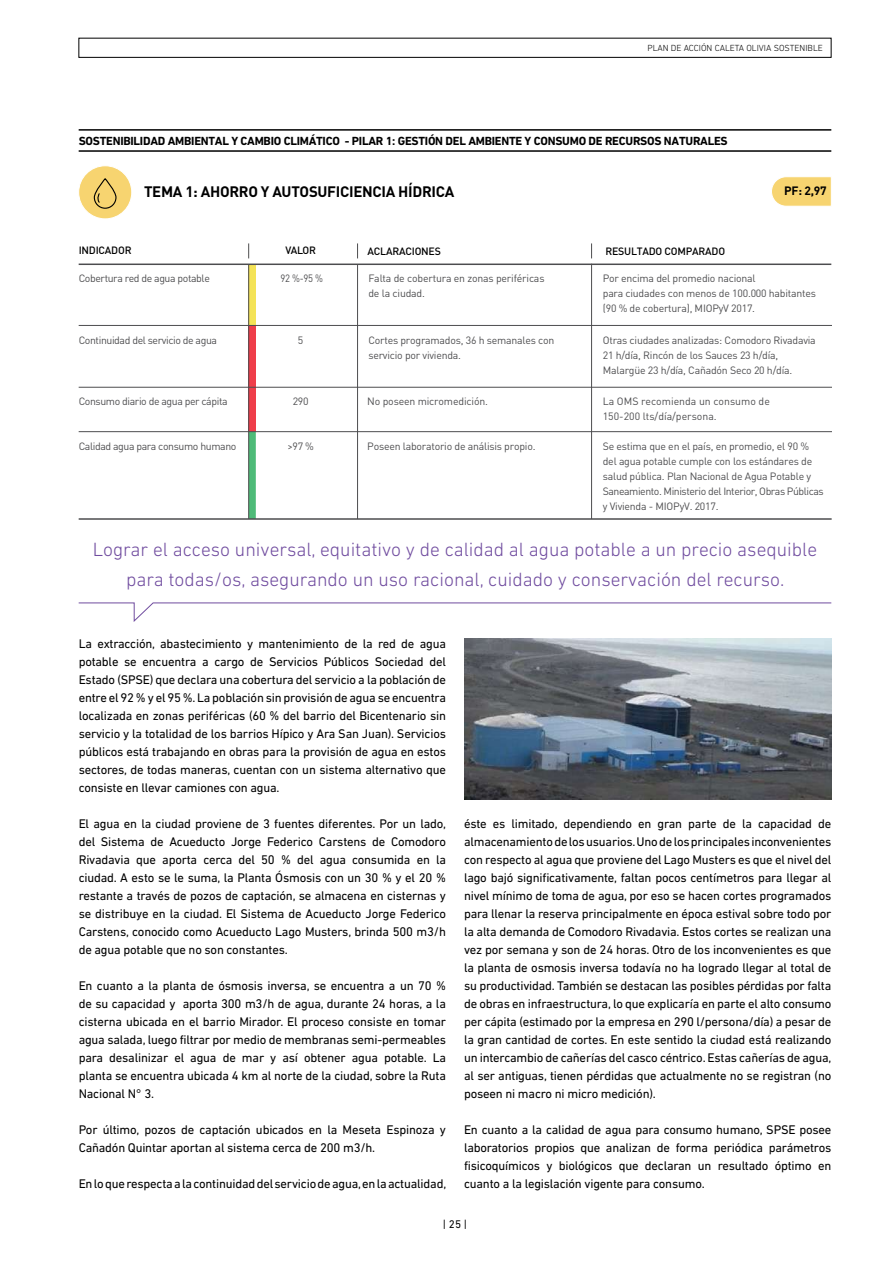
<style>
.page{position:relative;width:893px;height:1263px;background:#fff}
.page>*{position:absolute;margin:0;border:0;box-sizing:border-box;transform-origin:0 0}
.t1{font:300 19.5px/30px "DIN Next LT Pro";color:#704c9f;text-align:center}
.t2{font:700 15px "DIN Pro";letter-spacing:-.02em;color:#000}
.t3{font:12.75px/18px "DIN Next LT Pro";letter-spacing:-.015em;color:#000;text-align:justify}
.t4{font:700 12px "DIN Next LT Pro";letter-spacing:-.02em;color:#000}
.t5{font:700 12px "DIN Pro";color:#000}
.t6{font:11.25px "DIN Next LT Pro";color:#000}
.t7{font:10.5px/15px "DIN Pro";letter-spacing:-.02em;color:#4d4d4f}
.t8{font:10.5px/15px "DIN Pro";color:#4d4d4f}
.t9{font:500 10.5px "DIN Pro";letter-spacing:-.02em;color:#000}
.t10{font:10.5px "DIN Pro";letter-spacing:-.02em;color:#4d4d4f;scale:.9 1}
.t11{font:300 9px "DIN Next LT Pro";color:#000}
</style>
<div class="page">
<div style="left:79px;top:38px;width:752px;height:20px;border:1px solid #000"></div>
<hr style="left:0;top:0;width:1px;height:1263px;background:#704c9f">
<div style="left:249px;top:264px;width:7px;height:61px;background:#f4e357"></div>
<div style="left:249px;top:325px;width:7px;height:62px;background:#ef3d4a"></div>
<div style="left:249px;top:387px;width:7px;height:45px;background:#ef3d4a"></div>
<svg style="left:249px;top:432px;width:7px;height:86px"></svg>
<hr style="left:79px;top:264px;width:752px;height:1px;background:#4d4d4f">
<hr style="left:79px;top:518px;width:752px;height:2px;background:#4d4d4f">
<svg style="left:248px;top:243px;width:1px;height:15px"></svg>
<svg style="left:357px;top:243px;width:1px;height:15px"></svg>
<svg style="left:591px;top:243px;width:1px;height:15px"></svg>
<svg style="left:772px;top:177px;width:59px;height:29px"></svg>
<hr style="left:357px;top:264px;width:1px;height:255px;background:#4d4d4f">
<hr style="left:591px;top:264px;width:1px;height:255px;background:#4d4d4f">
<hr style="left:248px;top:264px;width:1px;height:255px;background:#4d4d4f">
<div style="left:79px;top:166px;width:53px;height:53px;background:#f7d470;border-radius:50%"></div>
<div style="left:79px;top:165px;width:53px;height:54px;border:1px solid #fff;border-radius:50%"></div>
<div style="left:94px;top:178px;width:23px;height:31px;border:1px solid #000;border-radius:11px"></div>
<svg style="left:96px;top:193px;width:4px;height:11px"></svg>
<hr style="left:79px;top:387px;width:752px;height:1px;background:#4d4d4f">
<hr style="left:79px;top:325px;width:752px;height:1px;background:#4d4d4f">
<hr style="left:79px;top:431px;width:752px;height:1px;background:#4d4d4f">
<hr style="left:79px;top:129px;width:752px;height:2px;background:#000">
<hr style="left:79px;top:150px;width:752px;height:2px;background:#000">
<svg style="left:78px;top:602px;width:754px;height:20px"></svg>
<img style="left:464px;top:639px;width:367px;height:160px">
<p class="t11" style="left:647px;top:43px;width:177px">PLAN DE ACCIÓN CALETA OLIVIA SOSTENIBLE</p>
<p class="t4" style="left:79px;top:134px;width:651px">SOSTENIBILIDAD AMBIENTAL Y CAMBIO CLIMÁTICO - PILAR 1: GESTIÓN DEL AMBIENTE Y CONSUMO DE RECURSOS NATURALES</p>
<p class="t2" style="left:144px;top:181px;width:312px">TEMA 1: AHORRO Y AUTOSUFICIENCIA HÍDRICA</p>
<p class="t5" style="left:784px;top:183px;width:44px">PF: 2,97</p>
<p class="t9" style="left:79px;top:244px;width:54px">INDICADOR</p>
<p class="t7" style="left:79px;top:271px;width:133px">Cobertura red de agua potable</p>
<p class="t10" style="left:280px;top:271px;width:49px">92 %-95 %</p>
<p class="t7" style="left:368px;top:271px;width:178px">Falta de cobertura en zonas periféricas de la ciudad.</p>
<p class="t7" style="left:603px;top:271px;width:215px">Por encima del promedio nacional<br>para ciudades con menos de 100.000 habitantes (90 % de cobertura), MIOPyV 2017.</p>
<p class="t9" style="left:285px;top:244px;width:32px">VALOR</p>
<p class="t9" style="left:367px;top:244px;width:75px">ACLARACIONES</p>
<p class="t9" style="left:605px;top:244px;width:121px">RESULTADO COMPARADO</p>
<p class="t7" style="left:79px;top:332px;width:140px">Continuidad del servicio de agua</p>
<p class="t7" style="left:79px;top:393px;width:150px">Consumo diario de agua per cápita</p>
<p class="t7" style="left:298px;top:332px;width:7px">5</p>
<p class="t7" style="left:293px;top:393px;width:17px">290</p>
<p class="t7" style="left:368px;top:332px;width:187px">Cortes programados, 36 h semanales con servicio por vivienda.</p>
<p class="t7" style="left:603px;top:332px;width:214px">Otras ciudades analizadas: Comodoro Rivadavia<br>21 h/día, Rincón de los Sauces 23 h/día,<br>Malargüe 23 h/día, Cañadón Seco 20 h/día.</p>
<p class="t7" style="left:367px;top:393px;width:122px">No poseen micromedición.</p>
<p class="t8" style="left:603px;top:393px;width:169px">La OMS recomienda un consumo de<br>150-200 lts/día/persona.</p>
<p class="t7" style="left:79px;top:439px;width:159px">Calidad agua para consumo humano</p>
<p class="t7" style="left:288px;top:439px;width:28px">&gt;97 %</p>
<p class="t7" style="left:367px;top:439px;width:170px">Poseen laboratorio de análisis propio.</p>
<p class="t7" style="left:603px;top:439px;width:222px">Se estima que en el país, en promedio, el 90 % del agua potable cumple con los estándares de salud pública. Plan Nacional de Agua Potable y Saneamiento. Ministerio del Interior, Obras Públicas y Vivienda - MIOPyV. 2017.</p>
<h1 class="t1" style="left:93px;top:534px;width:726px">Lograr el acceso universal, equitativo y de calidad al agua potable a un precio asequible para todas/os, asegurando un uso racional, cuidado y conservación del recurso.</h1>
<p class="t3" style="left:79px;top:635px;width:369px">La extracción, abastecimiento y mantenimiento de la red de agua potable se encuentra a cargo de Servicios Públicos Sociedad del Estado (SPSE) que declara una cobertura del servicio a la población de entre el 92 % y el 95 %. La población sin provisión de agua se encuentra localizada en zonas periféricas (60 % del barrio del Bicentenario sin servicio y la totalidad de los barrios Hípico y Ara San Juan). Servicios públicos está trabajando en obras para la provisión de agua en estos sectores, de todas maneras, cuentan con un sistema alternativo que consiste en llevar camiones con agua.</p>
<p class="t3" style="left:79px;top:815px;width:369px">El agua en la ciudad proviene de 3 fuentes diferentes. Por un lado, del Sistema de Acueducto Jorge Federico Carstens de Comodoro Rivadavia que aporta cerca del 50 % del agua consumida en la ciudad. A esto se le suma, la Planta Ósmosis con un 30 % y el 20 % restante a través de pozos de captación, se almacena en cisternas y se distribuye en la ciudad. El Sistema de Acueducto Jorge Federico Carstens, conocido como Acueducto Lago Musters, brinda 500 m3/h de agua potable que no son constantes.</p>
<p class="t3" style="left:79px;top:977px;width:369px">En cuanto a la planta de ósmosis inversa, se encuentra a un 70 % de su capacidad y aporta 300 m3/h de agua, durante 24 horas, a la cisterna ubicada en el barrio Mirador. El proceso consiste en tomar agua salada, luego filtrar por medio de membranas semi-permeables para desalinizar el agua de mar y así obtener agua potable. La planta se encuentra ubicada 4 km al norte de la ciudad, sobre la Ruta Nacional N° 3.</p>
<p class="t3" style="left:79px;top:1121px;width:369px">Por último, pozos de captación ubicados en la Meseta Espinoza y<br>Cañadón Quintar aportan al sistema cerca de 200 m3/h.</p>
<p class="t3" style="left:79px;top:1175px;width:369px">En lo que respecta a la continuidad del servicio de agua, en la actualidad,</p>
<p class="t3" style="left:464px;top:815px;width:369px">éste es limitado, dependiendo en gran parte de la capacidad de almacenamiento de los usuarios. Uno de los principales inconvenientes con respecto al agua que proviene del Lago Musters es que el nivel del lago bajó significativamente, faltan pocos centímetros para llegar al nivel mínimo de toma de agua, por eso se hacen cortes programados para llenar la reserva principalmente en época estival sobre todo por la alta demanda de Comodoro Rivadavia. Estos cortes se realizan una vez por semana y son de 24 horas. Otro de los inconvenientes es que la planta de osmosis inversa todavía no ha logrado llegar al total de su productividad. También se destacan las posibles pérdidas por falta de obras en infraestructura, lo que explicaría en parte el alto consumo per cápita (estimado por la empresa en 290 l/persona/día) a pesar de la gran cantidad de cortes. En este sentido la ciudad está realizando un intercambio de cañerías del casco céntrico. Estas cañerías de agua, al ser antiguas, tienen pérdidas que actualmente no se registran (no poseen ni macro ni micro medición).</p>
<p class="t3" style="left:464px;top:1121px;width:369px">En cuanto a la calidad de agua para consumo humano, SPSE posee laboratorios propios que analizan de forma periódica parámetros fisicoquímicos y biológicos que declaran un resultado óptimo en cuanto a la legislación vigente para consumo.</p>
<p class="t6" style="left:443px;top:1218px;width:26px">| 25 |</p>
</div>
